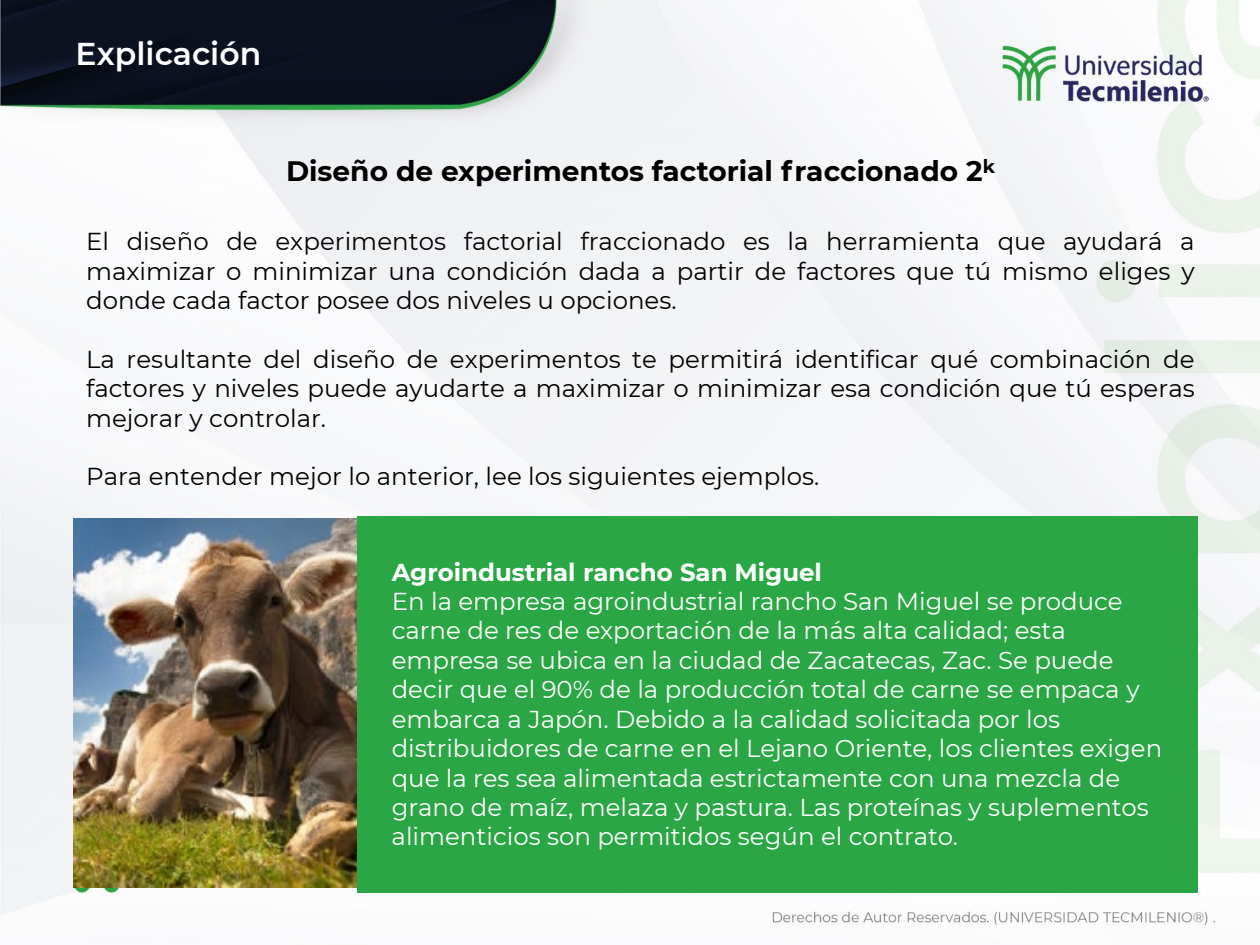
<style>
.page{position:relative;width:1260px;height:945px;background:#fff}
.page>*{position:absolute;margin:0;border:0;box-sizing:border-box;transform-origin:0 0}
.t1{font:600 31.5px "Montserrat";color:#fff}
.t2{font:700 28px "Montserrat";color:#000}
.t3{font:24.5px/29.4px "Montserrat";color:#fff}
.t4{font:24.5px/29.4px "Montserrat";color:#000;text-align:justify}
.t5{font:700 24.5px "Montserrat";color:#fff}
</style>
<div class="page">
<img style="left:0;top:0;width:1260px;height:926px">
<div style="left:357px;top:516px;width:841px;height:376px;background:#2ba645"></div>
<img style="left:74px;top:519px;width:283px;height:369px">
<p class="t1" style="left:76px;top:32px;width:187px">Explicación</p>
<h1 class="t2" style="left:286px;top:151px;width:711px">Diseño de experimentos factorial fraccionado 2<sup>k</sup></h1>
<h1 class="t4" style="left:86px;top:226px;width:1110px">El diseño de experimentos factorial fraccionado es la herramienta que ayudará a maximizar o minimizar una condición dada a partir de factores que tú mismo eliges y donde cada factor posee dos niveles u opciones.</h1>
<h1 class="t4" style="left:86px;top:343px;width:1110px">La resultante del diseño de experimentos te permitirá identificar qué combinación de factores y niveles puede ayudarte a maximizar o minimizar esa condición que tú esperas mejorar y controlar.</h1>
<h1 class="t4" style="left:86px;top:461px;width:735px">Para entender mejor lo anterior, lee los siguientes ejemplos.</h1>
<p class="t5" style="left:392px;top:554px;width:432px">Agroindustrial rancho San Miguel</p>
<p class="t3" style="left:392px;top:586px;width:772px">En la empresa agroindustrial rancho San Miguel se produce carne de res de exportación de la más alta calidad; esta empresa se ubica en la ciudad de Zacatecas, Zac. Se puede decir que el 90% de la producción total de carne se empaca y embarca a Japón. Debido a la calidad solicitada por los distribuidores de carne en el Lejano Oriente, los clientes exigen que la res sea alimentada estrictamente con una mezcla de grano de maíz, melaza y pastura. Las proteínas y suplementos alimenticios son permitidos según el contrato.</p>
</div>
